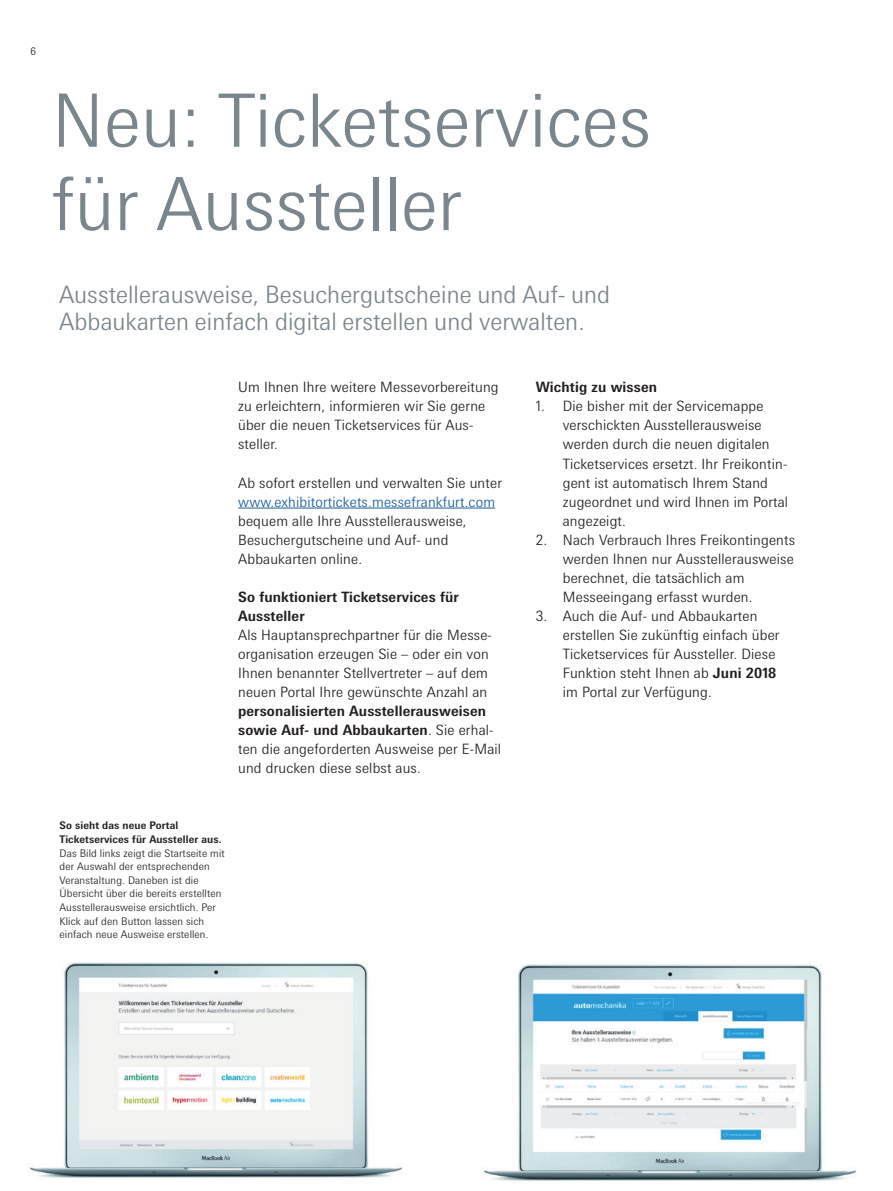
<style>
.page{position:relative;width:893px;height:1191px;background:#fff}
.page>*{position:absolute;margin:0;border:0;box-sizing:border-box;transform-origin:0 0}
.t1{font:300 73.5px/83.4px "Messe Univers";color:#7a868d}
.t2{font:300 24px/26.4px "Messe Univers";color:#7a868d}
.t3{font:300 14.25px/19px "Messe Univers";letter-spacing:.01em;color:#231f20}
.t4{font:700 14.25px/19px "Messe Univers";letter-spacing:.01em;color:#231f20}
.t5{font:300 14.25px "Messe Univers";letter-spacing:.01em;color:#175d9e}
.t6{font:300 10.5px/13.6px "Messe Univers";letter-spacing:.01em;color:#231f20}
.t7{font:700 10.5px/13.6px "Messe Univers";letter-spacing:.01em;color:#231f20}
.s1{font-weight:700}
</style>
<div class="page">
<img style="left:29px;top:962px;width:374px;height:216px">
<img style="left:483px;top:964px;width:374px;height:217px">
<hr style="left:238px;top:507px;width:257px;height:1px;background:#175d9e">
<p class="t6" style="left:31px;top:44px;width:7px">6</p>
<h1 class="t1" style="left:52px;top:78px;width:601px">Neu: Ticketservices für Aussteller</h1>
<h2 class="t2" style="left:59px;top:281px;width:553px">Ausstellerausweise, Besuchergutscheine und Auf- und<br>Abbaukarten einfach digital erstellen und verwalten.</h2>
<p class="t3" style="left:238px;top:377px;width:262px">Um Ihnen Ihre weitere Messevorbereitung zu erleichtern, informieren wir Sie gerne über die neuen Ticketservices für Aus&shy;steller.</p>
<p class="t3" style="left:238px;top:473px;width:265px">Ab sofort erstellen und verwalten Sie unter</p>
<p class="t5" style="left:238px;top:493px;width:259px">www.exhibitortickets.messefrankfurt.com</p>
<p class="t3" style="left:238px;top:511px;width:230px">bequem alle Ihre Ausstellerausweise,<br>Besuchergutscheine und Auf- und<br>Abbaukarten online.</p>
<p class="t4" style="left:238px;top:587px;width:222px">So funktioniert Ticketservices für<br>Aussteller</p>
<p class="t3" style="left:238px;top:625px;width:255px">Als Hauptansprechpartner für die Messe&shy;organisation erzeugen Sie – oder ein von Ihnen benannter Stellvertreter – auf dem neuen Portal Ihre gewünschte Anzahl an</p>
<p class="t3" style="left:238px;top:701px;width:264px"><span class="s1">personalisierten Ausstellerausweisen sowie Auf- und Abbaukarten</span>. Sie erhal&shy;ten die angeforderten Ausweise per E-Mail und drucken diese selbst aus.</p>
<p class="t7" style="left:60px;top:818px;width:164px">So sieht das neue Portal<br>Ticketservices für Aussteller aus.</p>
<p class="t6" style="left:60px;top:846px;width:167px">Das Bild links zeigt die Startseite mit der Auswahl der entsprechenden Veranstaltung. Daneben ist die Übersicht über die bereits erstellten Ausstellerausweise ersichtlich. Per Klick auf den Button lassen sich einfach neue Ausweise erstellen.</p>
<p class="t4" style="left:536px;top:377px;width:123px">Wichtig zu wissen</p>
<p class="t3" style="left:563px;top:396px;width:227px;text-indent:-27px">1. Die bisher mit der Servicemappe verschickten Ausstellerausweise werden durch die neuen digitalen<br>Ticketservices ersetzt. Ihr Freikontin&shy;gent ist automatisch Ihrem Stand zugeordnet und wird Ihnen im Portal angezeigt.</p>
<p class="t3" style="left:563px;top:530px;width:234px;text-indent:-27px">2. Nach Verbrauch Ihres Freikontingents werden Ihnen nur Ausstellerausweise berechnet, die tatsächlich am Messeeingang erfasst wurden.</p>
<p class="t3" style="left:563px;top:606px;width:218px;text-indent:-27px">3. Auch die Auf- und Abbaukarten erstellen Sie zukünftig einfach über Ticketservices für Aussteller. Diese Funktion steht Ihnen ab <span class="s1">Juni 2018 </span>im Portal zur Verfügung.</p>
</div>
